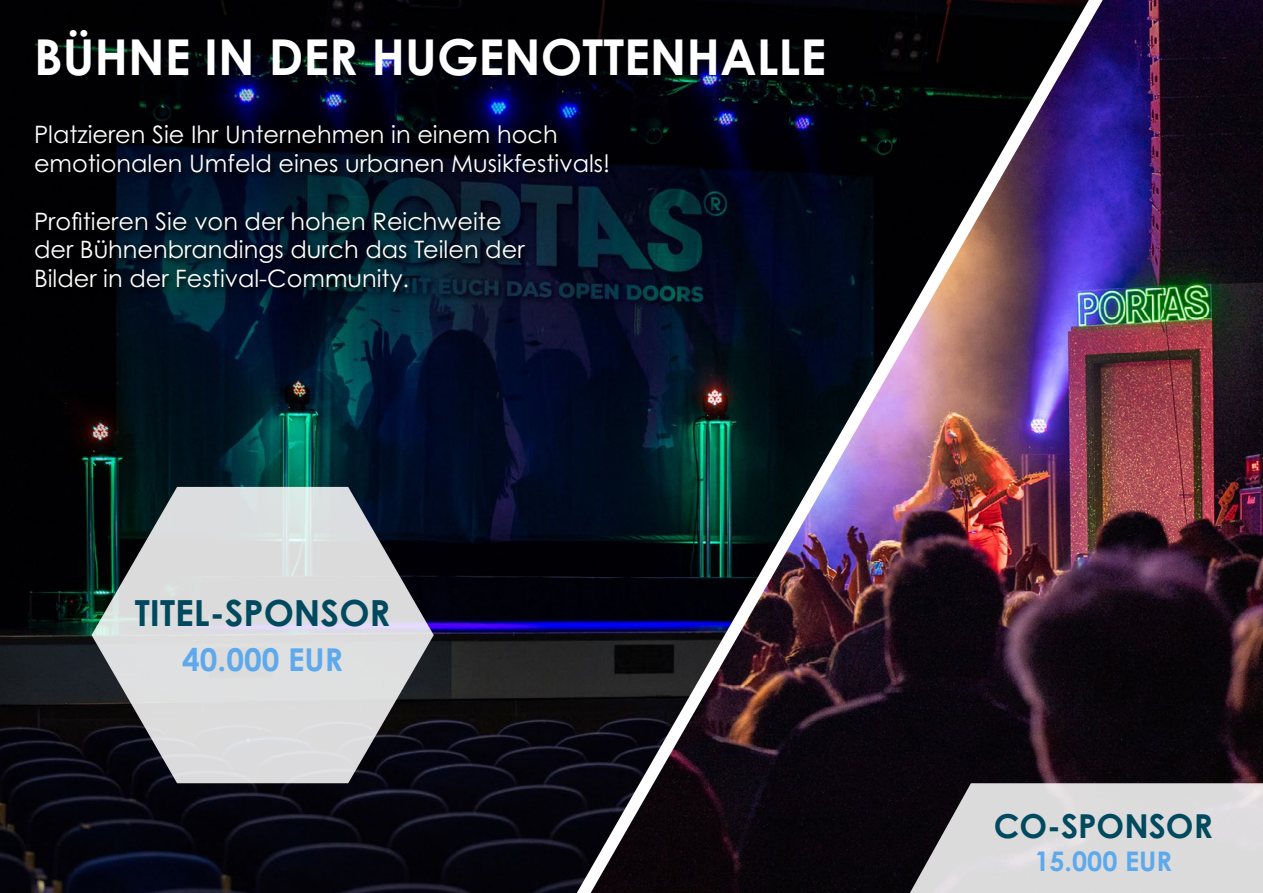
<style>
.page{position:relative;width:1263px;height:893px;background:#fff}
.page>*{position:absolute;margin:0;border:0;box-sizing:border-box;transform-origin:0 0}
.t1{font:700 49.5px "Century Gothic Pro";color:#fff}
.t2{font:700 36px "Century Gothic Pro";color:#00495e}
.t3{font:700 33px "Century Gothic Pro";color:#00495e}
.t4{font:700 31.5px "Century Gothic Pro";color:#5ea9eb}
.t5{font:700 27px "Century Gothic Pro";color:#5ea9eb}
.t6{font:24px/28.8px "Century Gothic Pro";color:#fff}
</style>
<div class="page">
<img style="left:0;top:0;width:559px;height:893px">
<img style="left:1123px;top:0;width:140px;height:783px">
<img style="left:559px;top:0;width:564px;height:893px">
<svg style="left:907px;top:783px;width:356px;height:110px;background:#c8c7c8"></svg>
<svg style="left:33px;top:123px;width:583px;height:176px;background:#02101f"></svg>
<svg style="left:92px;top:487px;width:342px;height:296px;background:#a7aaac"></svg>
<h1 class="t1" style="left:34px;top:27px;width:793px">BÜHNE IN DER HUGENOTTENHALLE</h1>
<p class="t6" style="left:34px;top:120px;width:578px">Platzieren Sie Ihr Unternehmen in einem hoch emotionalen Umfeld eines urbanen Musikfestivals!</p>
<p class="t6" style="left:34px;top:206px;width:492px">Profitieren Sie von der hohen Reichweite der Bühnenbrandings durch das Teilen der<br>Bilder in der Festival-Community.</p>
<h2 class="t2" style="left:135px;top:590px;width:257px">TITEL-SPONSOR</h2>
<h3 class="t4" style="left:182px;top:640px;width:162px">40.000 EUR</h3>
<h3 class="t3" style="left:994px;top:805px;width:221px">CO-SPONSOR</h3>
<p class="t5" style="left:1034px;top:844px;width:139px">15.000 EUR</p>
</div>
